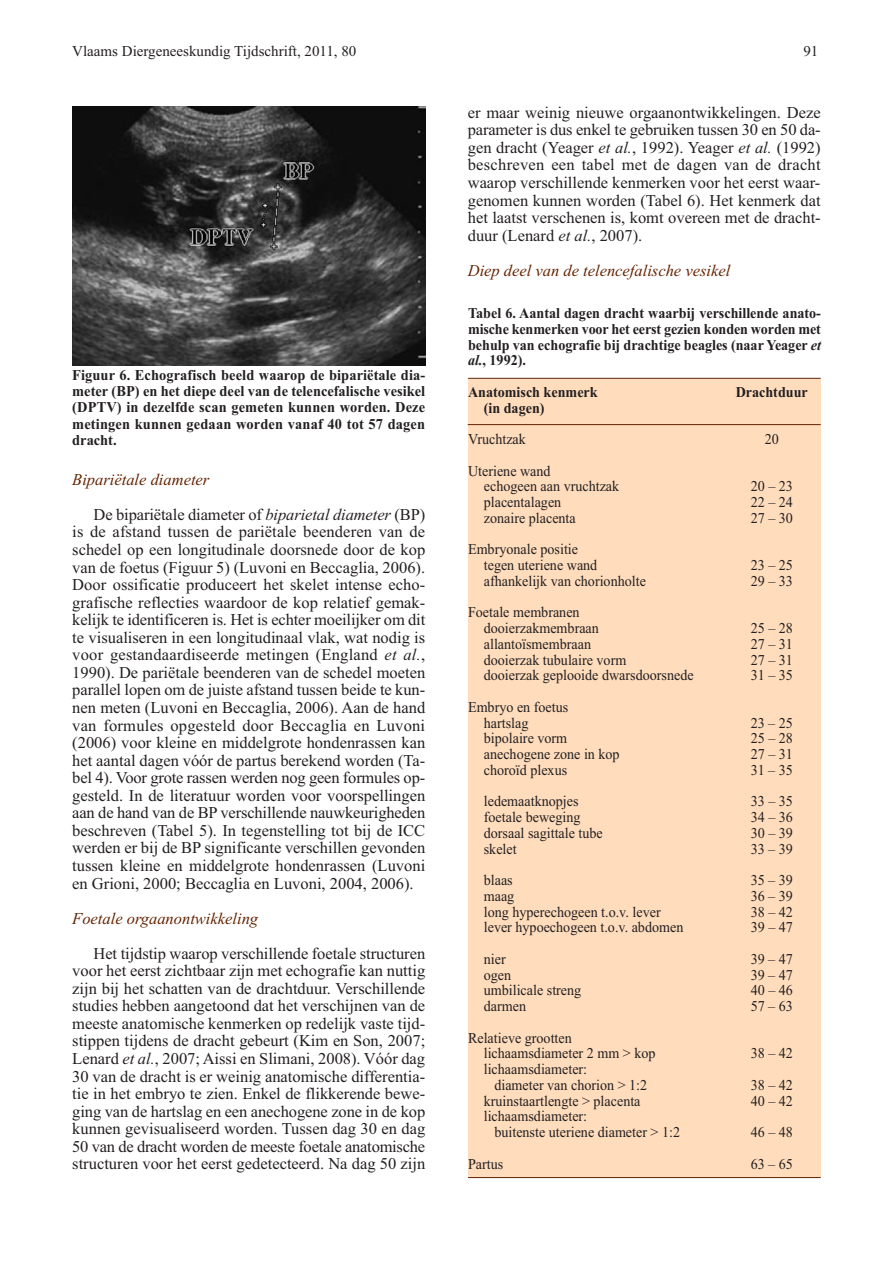
<style>
.page{position:relative;width:893px;height:1263px;background:#fff}
.page>*{position:absolute;margin:0;border:0;box-sizing:border-box;transform-origin:0 0}
.t1{font:16.5px/17.5px "Times New Roman";color:#231f20;text-align:justify}
.t2{font:italic 16.5px "Times New Roman";color:#642200}
.t3{font:15px/15.8px "Times New Roman";color:#231f20;scale:.94 1}
.t4{font:700 15px/15.8px "Times New Roman";color:#231f20;text-align:justify;scale:.94 1}
.t5{font:700 15px/16.2px "Times New Roman";color:#231f20;text-align:justify;scale:.96 1}
.t6{font:15px "Times New Roman";color:#231f20}
.s1{font-style:italic;color:#642200}
.s2{font-style:italic}
</style>
<div class="page">
<div style="left:468px;top:379px;width:353px;height:799px;background:#fedcbc"></div>
<img style="left:72px;top:106px;width:353px;height:260px">
<hr style="left:468px;top:378px;width:353px;height:1px;background:#642200">
<hr style="left:468px;top:424px;width:353px;height:1px;background:#642200">
<hr style="left:468px;top:1177px;width:353px;height:1px;background:#642200">
<p class="t6" style="left:72px;top:46px;width:286px">Vlaams Diergeneeskundig Tijdschrift, 2011, 80</p>
<p class="t6" style="left:803px;top:46px;width:16px">91</p>
<p class="t5" style="left:72px;top:368px;width:369px">Figuur 6. Echografisch beeld waarop de bipariëtale dia&shy;meter (BP) en het diepe deel van de telencefalische vesikel (DPTV) in dezelfde scan gemeten kunnen worden. Deze metingen kunnen gedaan worden vanaf 40 tot 57 dagen dracht.</p>
<p class="t1" style="left:94px;top:463px;width:333px;line-height:35.1px;text-indent:-21px"><span class="s1">Bipariëtale diameter<br></span>De bipariëtale diameter of <span class="s2">biparietal diameter</span> (BP)</p>
<p class="t1" style="left:72px;top:525px;width:354px">is de afstand tussen de pariëtale beenderen van de schedel op een longitudinale doorsnede door de kop van de foetus (Figuur 5) (Luvoni en Beccaglia, 2006).<br>Door ossificatie produceert het skelet intense echo&shy;grafische reflecties waardoor de kop relatief gemak&shy;kelijk te identificeren is. Het is echter moeilijker om dit te visualiseren in een longitudinaal vlak, wat nodig is voor gestandaardiseerde metingen (England <span class="s2">et al.</span>, 1990). De pariëtale beenderen van de schedel moeten parallel lopen om de juiste afstand tussen beide te kun&shy;nen meten (Luvoni en Beccaglia, 2006). Aan de hand van formules opgesteld door Beccaglia en Luvoni (2006) voor kleine en middelgrote hondenrassen kan het aantal dagen vóór de partus berekend worden (Ta&shy;bel 4). Voor grote rassen werden nog geen formules op&shy;gesteld. In de literatuur worden voor voorspellingen aan de hand van de BP verschillende nauwkeurigheden beschreven (Tabel 5). In tegenstelling tot bij de ICC werden er bij de BP significante verschillen gevonden tussen kleine en middelgrote hondenrassen (Luvoni en Grioni, 2000; Beccaglia en Luvoni, 2004, 2006).</p>
<p class="t2" style="left:72px;top:912px;width:187px">Foetale orgaanontwikkeling</p>
<p class="t1" style="left:72px;top:946px;width:354px;text-indent:21px">Het tijdstip waarop verschillende foetale structuren voor het eerst zichtbaar zijn met echografie kan nuttig zijn bij het schatten van de drachtduur. Verschillende studies hebben aangetoond dat het verschijnen van de meeste anatomische kenmerken op redelijk vaste tijd&shy;stippen tijdens de dracht gebeurt (Kim en Son, 2007; Lenard <span class="s2">et al.</span>, 2007; Aissi en Slimani, 2008). Vóór dag 30 van de dracht is er weinig anatomische differentia&shy;tie in het embryo te zien. Enkel de flikkerende bewe&shy;ging van de hartslag en een anechogene zone in de kop kunnen gevisualiseerd worden. Tussen dag 30 en dag 50 van de dracht worden de meeste foetale anatomische structuren voor het eerst gedetecteerd. Na dag 50 zijn</p>
<p class="t1" style="left:468px;top:105px;width:354px">er maar weinig nieuwe orgaanontwikkelingen. Deze parameter is dus enkel te gebruiken tussen 30 en 50 da&shy;gen dracht (Yeager <span class="s2">et al.</span>, 1992). Yeager <span class="s2">et al.</span> (1992) beschreven een tabel met de dagen van de dracht waarop verschillende kenmerken voor het eerst waar&shy;genomen kunnen worden (Tabel 6). Het kenmerk dat het laatst verschenen is, komt overeen met de dracht&shy;duur (Lenard <span class="s2">et al.</span>, 2007).</p>
<p class="t2" style="left:468px;top:264px;width:264px">Diep deel van de telencefalische vesikel</p>
<p class="t4" style="left:468px;top:307px;width:377px">Tabel 6. Aantal dagen dracht waarbij verschillende anato&shy;mische kenmerken voor het eerst gezien konden worden met behulp van echografie bij drachtige beagles (naar Yeager <span class="s2">et al.</span>, 1992).</p>
<p class="t4" style="left:468px;top:386px;width:139px">Anatomisch kenmerk</p>
<p class="t4" style="left:736px;top:386px;width:78px">Drachtduur</p>
<p class="t4" style="left:484px;top:401px;width:66px">(in dagen)</p>
<p class="t3" style="left:468px;top:433px;width:63px">Vruchtzak</p>
<p class="t3" style="left:765px;top:433px;width:16px">20</p>
<p class="t3" style="left:484px;top:464px;width:146px;text-indent:-16px">Uteriene wand<br>echogeen aan vruchtzak</p>
<p class="t3" style="left:751px;top:480px;width:46px">20 – 23</p>
<p class="t3" style="left:484px;top:496px;width:84px">placentalagen</p>
<p class="t3" style="left:751px;top:496px;width:47px">22 – 24</p>
<p class="t3" style="left:484px;top:511px;width:99px">zonaire placenta</p>
<p class="t3" style="left:751px;top:511px;width:46px">27 – 30</p>
<p class="t3" style="left:484px;top:543px;width:122px;text-indent:-16px">Embryonale positie tegen uteriene wand</p>
<p class="t3" style="left:751px;top:559px;width:47px">23 – 25</p>
<p class="t3" style="left:484px;top:574px;width:174px">afhankelijk van chorionholte</p>
<p class="t3" style="left:751px;top:574px;width:47px">29 – 33</p>
<p class="t3" style="left:484px;top:606px;width:124px;text-indent:-16px">Foetale membranen dooierzakmembraan</p>
<p class="t3" style="left:751px;top:622px;width:47px">25 – 28</p>
<p class="t3" style="left:484px;top:637px;width:116px">allantoïsmembraan</p>
<p class="t3" style="left:751px;top:637px;width:47px">27 – 31</p>
<p class="t3" style="left:484px;top:653px;width:153px">dooierzak tubulaire vorm</p>
<p class="t3" style="left:751px;top:653px;width:47px">27 – 31</p>
<p class="t3" style="left:484px;top:669px;width:225px">dooierzak geplooide dwarsdoorsnede</p>
<p class="t3" style="left:751px;top:669px;width:47px">31 – 35</p>
<p class="t3" style="left:484px;top:700px;width:91px;text-indent:-16px">Embryo en foetus hartslag</p>
<p class="t3" style="left:751px;top:716px;width:47px">23 – 25</p>
<p class="t3" style="left:484px;top:732px;width:90px">bipolaire vorm</p>
<p class="t3" style="left:751px;top:732px;width:47px">25 – 28</p>
<p class="t3" style="left:484px;top:748px;width:146px">anechogene zone in kop</p>
<p class="t3" style="left:751px;top:748px;width:47px">27 – 31</p>
<p class="t3" style="left:484px;top:763px;width:90px">choroïd plexus</p>
<p class="t3" style="left:751px;top:763px;width:47px">31 – 35</p>
<p class="t3" style="left:484px;top:795px;width:102px">ledemaatknopjes</p>
<p class="t3" style="left:751px;top:795px;width:47px">33 – 35</p>
<p class="t3" style="left:484px;top:811px;width:104px">foetale beweging</p>
<p class="t3" style="left:751px;top:811px;width:46px">34 – 36</p>
<p class="t3" style="left:484px;top:826px;width:128px">dorsaal sagittale tube</p>
<p class="t3" style="left:751px;top:826px;width:47px">30 – 39</p>
<p class="t3" style="left:484px;top:842px;width:36px">skelet</p>
<p class="t3" style="left:751px;top:842px;width:47px">33 – 39</p>
<p class="t3" style="left:484px;top:874px;width:32px">blaas</p>
<p class="t3" style="left:751px;top:874px;width:47px">35 – 39</p>
<p class="t3" style="left:484px;top:889px;width:34px">maag</p>
<p class="t3" style="left:751px;top:889px;width:47px">36 – 39</p>
<p class="t3" style="left:484px;top:905px;width:190px">long hyperechogeen t.o.v. lever</p>
<p class="t3" style="left:751px;top:905px;width:47px">38 – 42</p>
<p class="t3" style="left:484px;top:921px;width:214px">lever hypoechogeen t.o.v. abdomen</p>
<p class="t3" style="left:751px;top:921px;width:47px">39 – 47</p>
<p class="t3" style="left:484px;top:952px;width:25px">nier</p>
<p class="t3" style="left:751px;top:952px;width:47px">39 – 47</p>
<p class="t3" style="left:484px;top:968px;width:31px">ogen</p>
<p class="t3" style="left:751px;top:968px;width:47px">39 – 47</p>
<p class="t3" style="left:484px;top:984px;width:105px">umbilicale streng</p>
<p class="t3" style="left:751px;top:984px;width:47px">40 – 46</p>
<p class="t3" style="left:484px;top:1000px;width:46px">darmen</p>
<p class="t3" style="left:751px;top:1000px;width:47px">57 – 63</p>
<p class="t3" style="left:484px;top:1031px;width:184px;text-indent:-16px">Relatieve grootten lichaamsdiameter 2 mm &gt; kop</p>
<p class="t3" style="left:751px;top:1047px;width:47px">38 – 42</p>
<p class="t3" style="left:494px;top:1063px;width:164px;text-indent:-11px">lichaamsdiameter:<br>diameter van chorion &gt; 1:2</p>
<p class="t3" style="left:751px;top:1078px;width:47px">38 – 42</p>
<p class="t3" style="left:484px;top:1094px;width:168px">kruinstaartlengte &gt; placenta</p>
<p class="t3" style="left:751px;top:1094px;width:47px">40 – 42</p>
<p class="t3" style="left:494px;top:1110px;width:199px;text-indent:-11px">lichaamsdiameter:<br>buitenste uteriene diameter &gt; 1:2</p>
<p class="t3" style="left:751px;top:1126px;width:46px">46 – 48</p>
<p class="t3" style="left:468px;top:1157px;width:39px">Partus</p>
<p class="t3" style="left:751px;top:1157px;width:46px">63 – 65</p>
</div>
